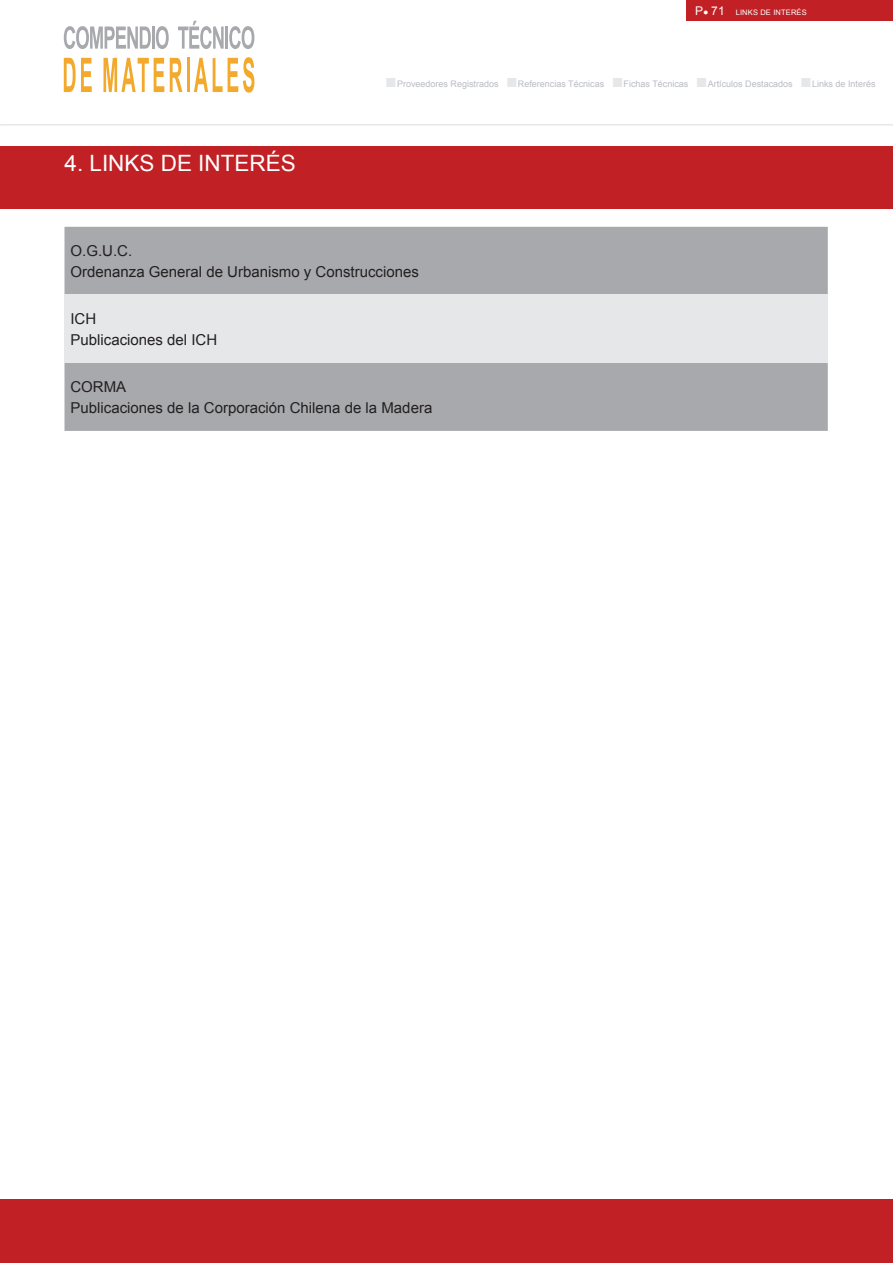
<style>
.page{position:relative;width:893px;height:1263px;background:#fff}
.page>*{position:absolute;margin:0;border:0;box-sizing:border-box;transform-origin:0 0}
.t1{font:22.5px "Arial";color:#fff}
.t2{font:15px/21px "Arial";color:#231f20}
.t3{font:9px "Arial";color:#b9bcc3}
.t4{font:7.5px "Arial";letter-spacing:.02em;color:#fff}
.s1{font-size:12px}
.s2{font-size:9px}
.s3{font-size:19.5px;color:#e6e7e9}
</style>
<div class="page">
<div style="left:687px;top:0;width:206px;height:21px;background:#c12025"></div>
<div style="left:0;top:1199px;width:893px;height:64px;background:#c12025"></div>
<svg style="left:64px;top:26px;width:105px;height:23px"></svg>
<svg style="left:178px;top:21px;width:76px;height:28px"></svg>
<svg style="left:64px;top:58px;width:28px;height:34px"></svg>
<svg style="left:103px;top:58px;width:61px;height:34px"></svg>
<svg style="left:170px;top:58px;width:12px;height:34px"></svg>
<hr style="left:187px;top:58px;width:3px;height:34px;background:#f2a92c">
<svg style="left:194px;top:57px;width:60px;height:36px"></svg>
<hr style="left:0;top:124px;width:893px;height:2px;background:#e6e7e9">
<div style="left:0;top:147px;width:893px;height:62px;background:#c12025"></div>
<div style="left:64px;top:227px;width:764px;height:204px;background:#a8a9ad"></div>
<div style="left:64px;top:295px;width:764px;height:68px;background:#e6e7e9"></div>
<p class="t4" style="left:695px;top:7px;width:112px"><span class="s1">P</span><span class="s2">●</span> <span class="s1">71</span> LI NKS DE I NTERÉS</p>
<h1 class="t1" style="left:64px;top:148px;width:231px">4. LI NKS DE I NTERÉS</h1>
<p class="t3" style="left:385px;top:78px;width:492px"><span class="s3">■</span>Proveedores Registrados <span class="s3">■</span>Referencias Técnicas <span class="s3">■</span>Fichas Técnicas <span class="s3">■</span>Artículos Destacados <span class="s3">■</span>Links de I nterés</p>
<p class="t2" style="left:70px;top:240px;width:350px">O.G.U.C.<br>Ordenanza General de Urbanismo y Construcciones</p>
<p class="t2" style="left:70px;top:308px;width:148px">ICH<br>Publicaciones del I CH</p>
<p class="t2" style="left:70px;top:376px;width:363px">CORMA<br>Publicaciones de la Corporación Chilena de la Madera</p>
</div>
